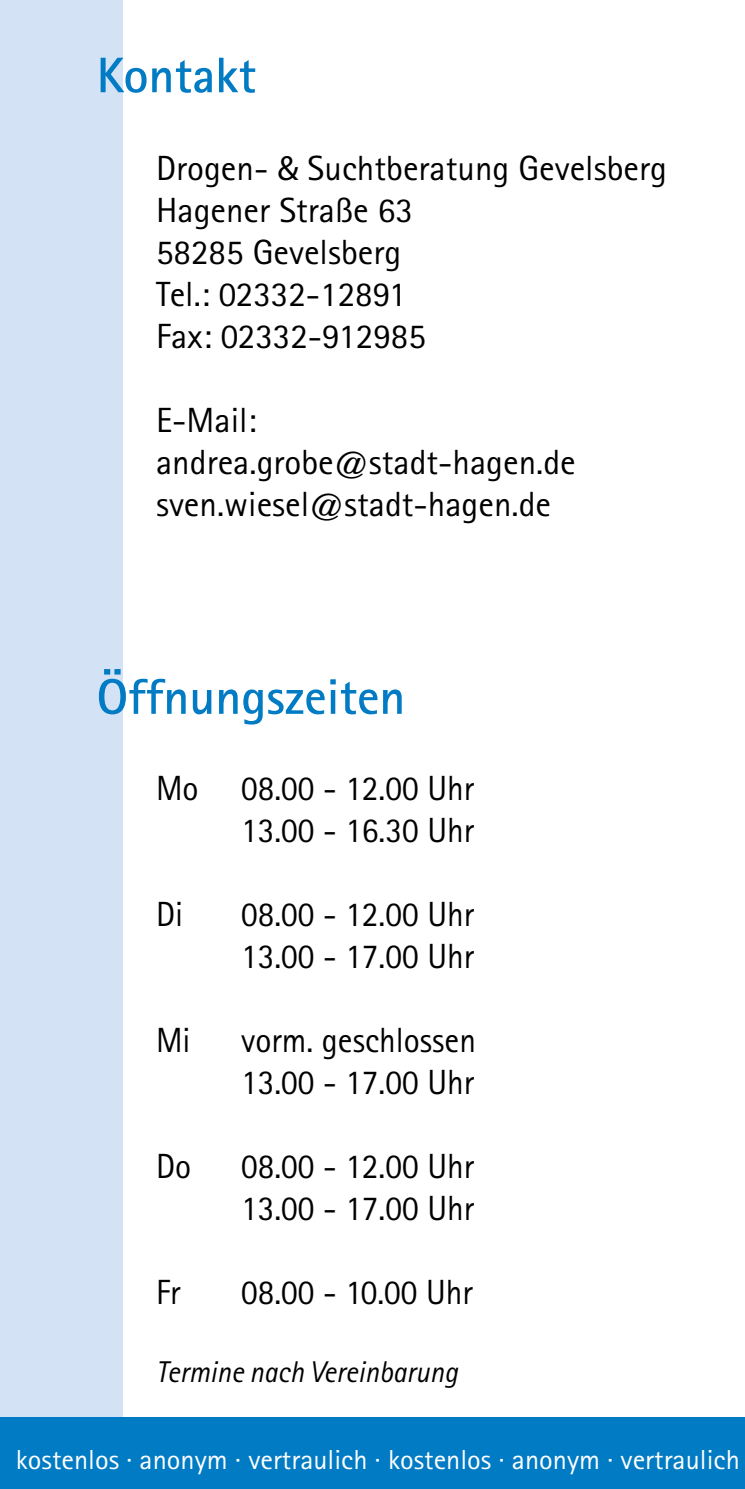
<style>
.page{position:relative;width:745px;height:1489px;background:#fff}
.page>*{position:absolute;margin:0;border:0;box-sizing:border-box;transform-origin:0 0}
.t1{font:700 50px "Rotis Sans Serif Std";color:#007bc4}
.t2{font:35px/42px "Rotis Sans Serif Std";color:#000}
.t3{font:35px/42px "Rotis Sans Serif Std";color:#000;scale:.95 1}
.t4{font:italic 30px "Rotis Sans Serif Std";color:#000;scale:.95 1}
.t5{font:27.5px "Rotis Sans Serif Std";color:#fff}
.s1{font-family:"Myriad Pro"}
</style>
<div class="page">
<div style="left:0;top:0;width:122px;height:1488px;background:#d3e2f5"></div>
<div style="left:0;top:1417px;width:744px;height:71px;background:#007bc4"></div>
<hr style="left:744px;top:0;width:1px;height:1488px;background:#d3e2f5">
<img style="left:744px;top:713px;width:1px;height:775px">
<h1 class="t1" style="left:96px;top:44px;width:161px">Kontakt</h1>
<p class="t2" style="left:156px;top:146px;width:512px">Drogen- <span class="s1">&amp;</span> Suchtberatung Gevelsberg<br>Hagener Straße 63<br>58285 Gevelsberg<br>Tel.: 02332-12891<br>Fax: 02332-912985</p>
<p class="t2" style="left:156px;top:398px;width:421px">E-Mail: andrea.grobe@stadt-hagen.de sven.wiesel@stadt-hagen.de</p>
<h1 class="t1" style="left:96px;top:665px;width:310px">Öffnungszeiten</h1>
<p class="t3" style="left:156px;top:766px;width:336px;text-align:right">Mo 08.00 - 12.00 Uhr<br>13.00 - 16.30 Uhr</p>
<p class="t3" style="left:156px;top:892px;width:30px">Di</p>
<p class="t3" style="left:241px;top:892px;width:246px">08.00 - 12.00 Uhr<br>13.00 - 17.00 Uhr</p>
<p class="t3" style="left:156px;top:1018px;width:38px">Mi</p>
<p class="t3" style="left:241px;top:1018px;width:248px">vorm. geschlossen<br>13.00 - 17.00 Uhr</p>
<p class="t3" style="left:156px;top:1144px;width:38px">Do</p>
<p class="t3" style="left:241px;top:1144px;width:246px">08.00 - 12.00 Uhr<br>13.00 - 17.00 Uhr</p>
<p class="t3" style="left:156px;top:1270px;width:27px">Fr</p>
<p class="t3" style="left:241px;top:1270px;width:245px">08.00 - 10.00 Uhr</p>
<p class="t4" style="left:156px;top:1354px;width:319px">Termine nach Vereinbarung</p>
<p class="t5" style="left:16px;top:1442px;width:725px">kostenlos · anonym · vertraulich · kostenlos · anonym · vertraulich</p>
</div>
